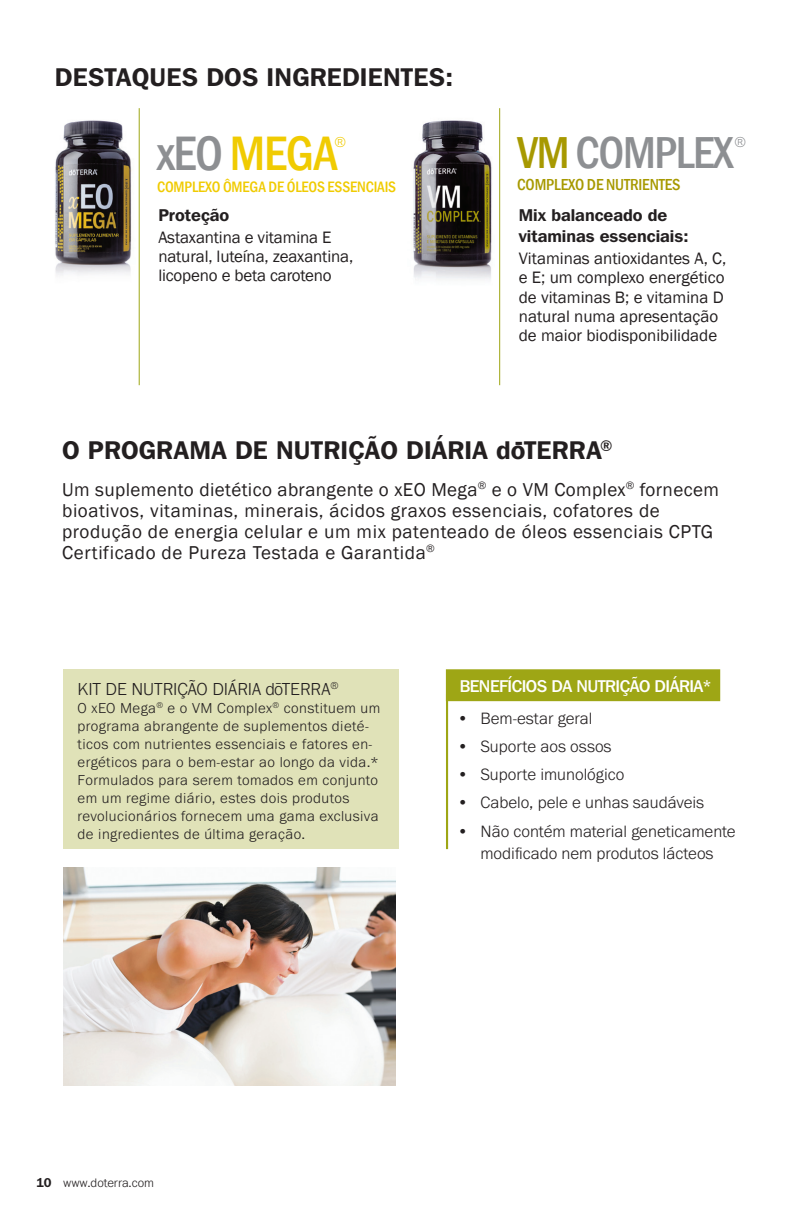
<style>
.page{position:relative;width:792px;height:1224px;background:#fff}
.page>*{position:absolute;margin:0;border:0;box-sizing:border-box;transform-origin:0 0}
.t1{font:500 condensed 49.6px "Franklin Gothic";letter-spacing:-.025em;color:#f0cb02}
.t2{font:500 condensed 46px "Franklin Gothic";letter-spacing:-.03em;color:#8d8f92}
.Head{font:600 25.6px "Franklin Gothic IT Cby BT";letter-spacing:.01em;color:#231f20}
.body_large{font:19.2px/21px "Franklin Gothic";letter-spacing:.03em;color:#231f20}
.product_name{font:300 18px "Franklin Gothic URW";letter-spacing:-.005em;color:#231f20}
.body_list{font:300 17px/22px "Franklin Gothic URW";color:#231f20;text-align:center}
.body_small{font:17px/19.2px "Franklin Gothic";color:#231f20}
.small_body_heads{font:17px/19.2px "Franklin Gothic";letter-spacing:-.01em;color:#231f20}
.small_body_heads-2{font:600 17px/21.2px "Franklin Gothic IT Cby BT";color:#231f20}
.body{font:500 17px "Franklin Gothic IT Cby BT";letter-spacing:-.03em;color:#fff}
.t3{font:500 condensed 16.4px "Franklin Gothic";letter-spacing:-.01em;color:#a79901}
.t4{font:500 condensed 15.6px "Franklin Gothic";letter-spacing:-.01em;color:#f0cb02}
.t5{font:300 15px "Franklin Gothic URW";color:#f0cb02}
.t6{font:300 15px "Franklin Gothic URW";color:#8d8f92}
.product_name-2{font:300 14.8px/18px "Franklin Gothic URW";letter-spacing:.03em;color:#231f20}
.Head-2{font:300 12.8px "Franklin Gothic URW";color:#231f20}
.s1{color:#8d8f92}
.s2{color:#a79901}
.s3{font-family:"Franklin Gothic IT Cby BT";font-weight:600}
</style>
<div class="page">
<hr style="left:139px;top:108px;width:1px;height:277px;background:#9ea615">
<hr style="left:499px;top:108px;width:1px;height:277px;background:#9ea615">
<img style="left:55px;top:120px;width:77px;height:155px">
<img style="left:413px;top:120px;width:79px;height:160px">
<div style="left:446px;top:669px;width:274px;height:32px;background:#9ea615"></div>
<hr style="left:446px;top:694px;width:2px;height:155px;background:#9ea615">
<div style="left:63px;top:670px;width:335px;height:179px;background:#e0e2b8"></div>
<img style="left:63px;top:868px;width:333px;height:218px">
<p class="Head" style="left:55px;top:61px;width:400px">DESTAQUES DOS INGREDIENTES:</p>
<p class="t5" style="left:334px;top:133px;width:13px">®</p>
<p class="t4" style="left:157px;top:177px;width:241px">COMPLEXO ÔMEGA DE ÓLEOS ESSENCIAIS</p>
<p class="t1" style="left:157px;top:121px;width:182px"><span class="s1">xEO</span> MEGA</p>
<p class="t2" style="left:517px;top:122px;width:218px"><span class="s2">VM</span> COMPLEX</p>
<p class="t6" style="left:734px;top:132px;width:13px">®</p>
<p class="t3" style="left:517px;top:174px;width:165px">COMPLEXO DE NUTRIENTES</p>
<p class="small_body_heads-2" style="left:158px;top:204px;width:73px">Proteção</p>
<p class="small_body_heads" style="left:158px;top:228px;width:196px">Astaxantina e vitamina E natural, luteína, zeaxantina, licopeno e beta caroteno</p>
<p class="small_body_heads-2" style="left:519px;top:204px;width:171px">Mix balanceado de vitaminas essenciais:</p>
<p class="body_small" style="left:519px;top:249px;width:209px">Vitaminas antioxidantes A, C, e E; um complexo energético de vitaminas B; e vitamina D natural numa apresentação de maior biodisponibilidade</p>
<p class="Head" style="left:62px;top:434px;width:552px">O PROGRAMA DE NUTRIÇÃO DIÁRIA do-TERRA<sup>®</sup></p>
<p class="body_large" style="left:62px;top:479px;width:658px">Um suplemento dietético abrangente o xEO Mega<sup>®</sup> e o VM Complex<sup>®</sup> fornecem bioativos, vitaminas, minerais, ácidos graxos essenciais, cofatores de produção de energia celular e um mix patenteado de óleos essenciais CPTG Certificado de Pureza Testada e Garantida<sup>®</sup></p>
<p class="product_name" style="left:78px;top:678px;width:263px">KIT DE NUTRIÇÃO DIÁRIA d–oTERRA<sup>®</sup></p>
<p class="product_name-2" style="left:78px;top:699px;width:304px">O xEO Mega<sup>®</sup> e o VM Complex<sup>®</sup> constituem um programa abrangente de suplementos dieté&shy;ticos com nutrientes essenciais e fatores en&shy;ergéticos para o bem-estar ao longo da vida.* Formulados para serem tomados em conjunto em um regime diário, estes dois produtos revolucionários fornecem uma gama exclusiva de ingredientes de última geração.</p>
<p class="body" style="left:460px;top:675px;width:253px">BENEFÍCIOS DA NUTRIÇÃO DIÁRIA*</p>
<p class="body_list" style="left:457px;top:707px;width:137px">• Bem-estar geral</p>
<p class="body_list" style="left:457px;top:735px;width:156px">• Suporte aos ossos</p>
<p class="body_list" style="left:457px;top:763px;width:169px">• Suporte imunológico</p>
<p class="body_list" style="left:457px;top:791px;width:249px">• Cabelo, pele e unhas saudáveis</p>
<p class="body_list" style="left:457px;top:820px;width:280px">• Não contém material geneticamente modificado nem produtos lácteos</p>
<p class="Head-2" style="left:36px;top:1175px;width:120px"><span class="s3">10</span> www.doterra.com</p>
</div>
